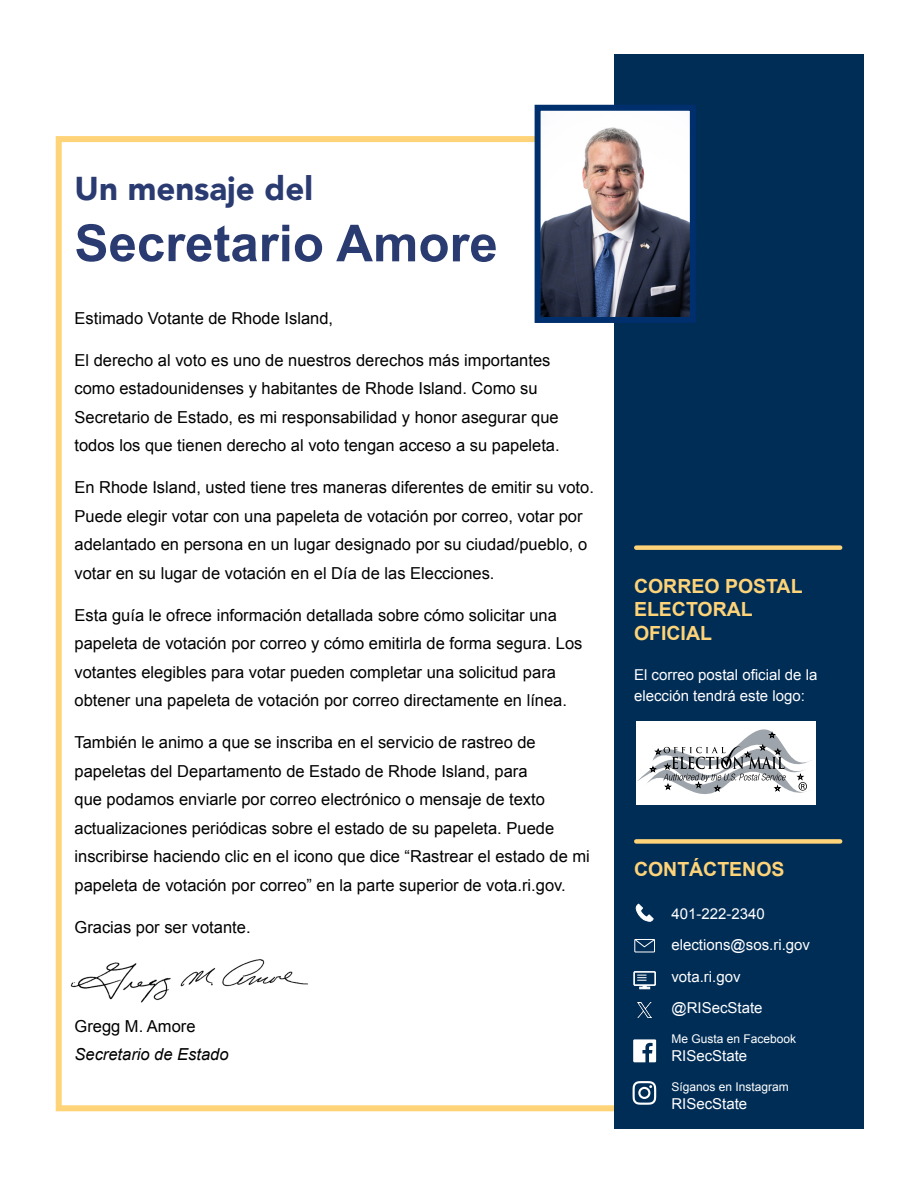
<style>
.page{position:relative;width:918px;height:1188px;background:#fff}
.page>*{position:absolute;margin:0;border:0;box-sizing:border-box;transform-origin:0 0}
.t1{font:700 51px "Arial";color:#2a3b71}
.t2{font:900 33px "Avenir";color:#2a3b71}
.t3{font:700 19.5px/23.4px "Arial";color:#ffd478}
.t4{font:16.5px/28.5px "Arial";color:#000}
.t5{font:italic 16.5px "Arial";color:#000}
.t6{font:15px/31.5px "Arial";color:#fff}
.t7{font:12px "Arial";color:#fff}
</style>
<div class="page">
<div style="left:56px;top:136px;width:617px;height:975px;border:6px solid #ffd478"></div>
<div style="left:614px;top:54px;width:249px;height:1075px;background:#002d56"></div>
<div style="left:636px;top:545px;width:204px;height:5px;background:#ffd478"></div>
<div style="left:636px;top:839px;width:204px;height:5px;background:#ffd478"></div>
<svg style="left:633px;top:1081px;width:23px;height:24px"></svg>
<img style="left:542px;top:112px;width:147px;height:204px">
<div style="left:535px;top:105px;width:161px;height:218px;border:6px solid #002f6e"></div>
<img style="left:70px;top:959px;width:238px;height:44px">
<svg style="left:637px;top:721px;width:179px;height:83px;background:#dadbdd"></svg>
<svg style="left:635px;top:903px;width:19px;height:19px"></svg>
<div style="left:634px;top:939px;width:21px;height:13px;border:1px solid #fff"></div>
<svg style="left:634px;top:939px;width:21px;height:9px"></svg>
<div style="left:634px;top:971px;width:22px;height:15px;border:1px solid #fff"></div>
<div style="left:634px;top:972px;width:21px;height:13px;border:1px solid #fff"></div>
<svg style="left:637px;top:975px;width:13px;height:14px"></svg>
<img style="left:637px;top:1003px;width:15px;height:15px">
<svg style="left:633px;top:1039px;width:23px;height:23px"></svg>
<h1 class="t2" style="left:75px;top:160px;width:240px">Un mensaje del</h1>
<p class="t1" style="left:75px;top:210px;width:425px">Secretario Amore</p>
<p class="t4" style="left:75px;top:304px;width:260px">Estimado Votante de Rhode Island,</p>
<p class="t4" style="left:75px;top:346px;width:487px">El derecho al voto es uno de nuestros derechos más importantes como estadounidenses y habitantes de Rhode Island. Como su Secretario de Estado, es mi responsabilidad y honor asegurar que todos los que tienen derecho al voto tengan acceso a su papeleta.</p>
<p class="t4" style="left:75px;top:473px;width:521px">En Rhode Island, usted tiene tres maneras diferentes de emitir su voto.<br>Puede elegir votar con una papeleta de votación por correo, votar por adelantado en persona en un lugar designado por su ciudad/pueblo, o votar en su lugar de votación en el Día de las Elecciones.</p>
<p class="t4" style="left:75px;top:601px;width:510px">Esta guía le ofrece información detallada sobre cómo solicitar una papeleta de votación por correo y cómo emitirla de forma segura. Los votantes elegibles para votar pueden completar una solicitud para obtener una papeleta de votación por correo directamente en línea.</p>
<p class="t4" style="left:75px;top:728px;width:517px">También le animo a que se inscriba en el servicio de rastreo de papeletas del Departamento de Estado de Rhode Island, para<br>que podamos enviarle por correo electrónico o mensaje de texto actualizaciones periódicas sobre el estado de su papeleta. Puede inscribirse haciendo clic en el icono que dice “Rastrear el estado de mi papeleta de votación por correo” en la parte superior de vota.ri.gov.</p>
<p class="t4" style="left:75px;top:913px;width:178px">Gracias por ser votante.</p>
<p class="t4" style="left:75px;top:1012px;width:123px">Gregg M. Amore</p>
<p class="t5" style="left:75px;top:1044px;width:156px">Secretario de Estado</p>
<h3 class="t3" style="left:634px;top:575px;width:170px">CORREO POSTAL<br>ELECTORAL<br>OFICIAL</h3>
<p class="t6" style="left:634px;top:660px;width:185px">El correo postal oficial de la</p>
<p class="t6" style="left:634px;top:681px;width:172px">elección tendrá este logo:</p>
<h3 class="t3" style="left:634px;top:858px;width:152px">CONTÁCTENOS</h3>
<p class="t6" style="left:671px;top:898px;width:140px">401-222-2340 elections@sos.ri.gov vota.ri.gov @RISecState</p>
<p class="t7" style="left:671px;top:1031px;width:126px">Me Gusta en Facebook</p>
<p class="t6" style="left:671px;top:1040px;width:77px">RISecState</p>
<p class="t7" style="left:671px;top:1079px;width:119px">Síganos en Instagram</p>
<p class="t6" style="left:671px;top:1088px;width:77px">RISecState</p>
</div>
